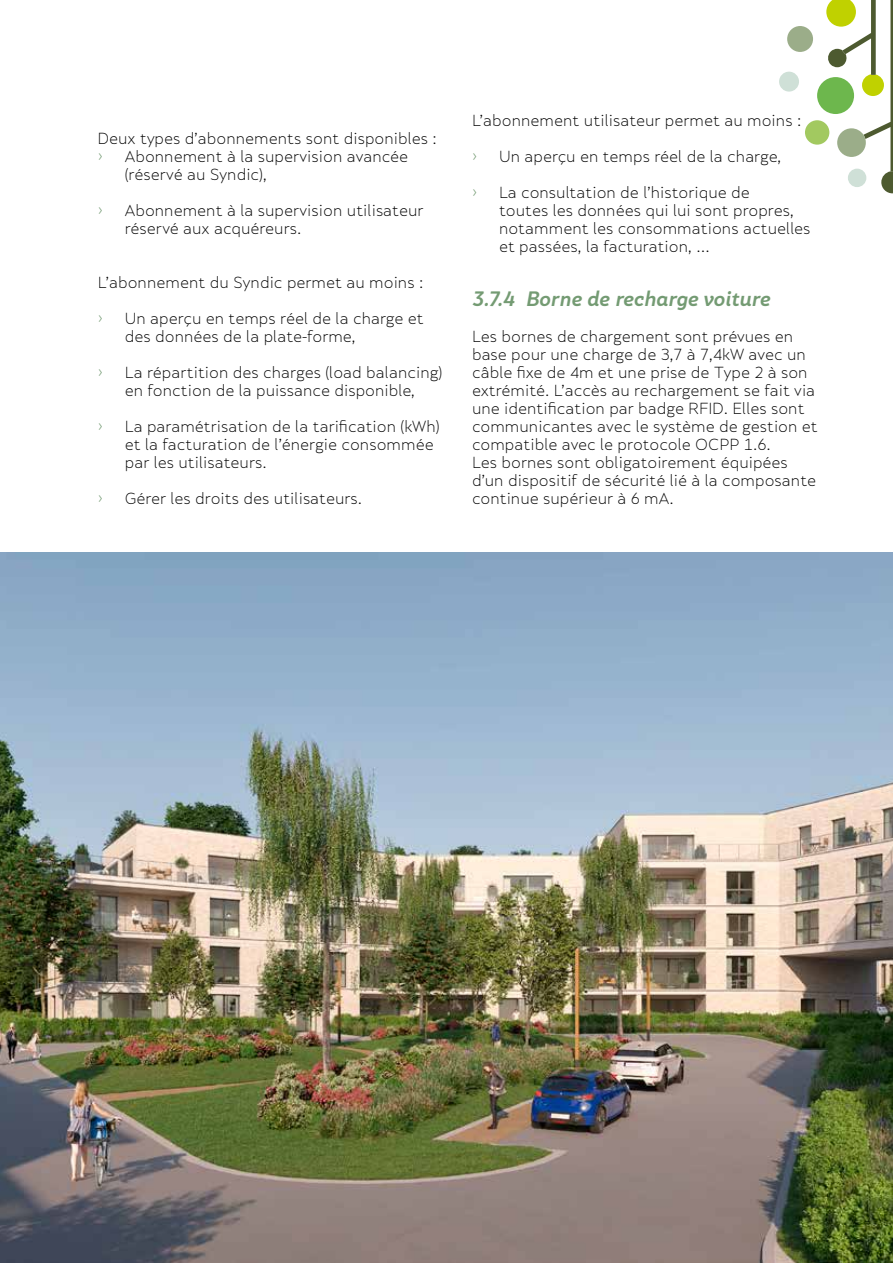
<style>
.page{position:relative;width:893px;height:1263px;background:#fff}
.page>*{position:absolute;margin:0;border:0;box-sizing:border-box;transform-origin:0 0}
.t1{font:italic 700 19.5px "Skola Sans";color:#749b73}
.t2{font:300 15px/18px "Skola Sans";color:#000}
.t3{font:300 15px "Skola Sans";color:#749b73}
</style>
<div class="page">
<div style="left:817px;top:77px;width:37px;height:37px;background:#6db74d;border-radius:50%"></div>
<div style="left:805px;top:120px;width:24px;height:25px;background:#a2c960;border-radius:50%"></div>
<div style="left:787px;top:26px;width:26px;height:26px;background:#9bad89;border-radius:50%"></div>
<div style="left:779px;top:72px;width:20px;height:20px;background:#cfe0d7;border-radius:50%"></div>
<svg style="left:826px;top:0;width:67px;height:193px"></svg>
<img style="left:0;top:553px;width:893px;height:710px">
<p class="t2" style="left:98px;top:129px;width:341px">Deux types d’abonnements sont disponibles :</p>
<p class="t3" style="left:98px;top:148px;width:7px">›</p>
<p class="t2" style="left:125px;top:147px;width:285px">Abonnement à la supervision avancée (réservé au Syndic),</p>
<p class="t3" style="left:98px;top:202px;width:7px">›</p>
<p class="t2" style="left:125px;top:201px;width:300px">Abonnement à la supervision utilisateur réservé aux acquéreurs.</p>
<p class="t2" style="left:98px;top:273px;width:327px">L’abonnement du Syndic permet au moins :</p>
<p class="t3" style="left:98px;top:310px;width:7px">›</p>
<p class="t2" style="left:125px;top:309px;width:301px">Un aperçu en temps réel de la charge et des données de la plate-forme,</p>
<p class="t3" style="left:98px;top:364px;width:7px">›</p>
<p class="t2" style="left:125px;top:363px;width:319px">La répartition des charges (load balancing) en fonction de la puissance disponible,</p>
<p class="t3" style="left:98px;top:418px;width:7px">›</p>
<p class="t2" style="left:125px;top:417px;width:316px">La paramétrisation de la tarification (kWh) et la facturation de l’énergie consommée par les utilisateurs.</p>
<p class="t3" style="left:98px;top:490px;width:7px">›</p>
<p class="t2" style="left:125px;top:489px;width:239px">Gérer les droits des utilisateurs.</p>
<p class="t2" style="left:472px;top:111px;width:331px">L’abonnement utilisateur permet au moins :</p>
<p class="t3" style="left:472px;top:148px;width:7px">›</p>
<p class="t2" style="left:499px;top:147px;width:284px">Un aperçu en temps réel de la charge,</p>
<p class="t3" style="left:472px;top:184px;width:7px">›</p>
<p class="t2" style="left:499px;top:183px;width:313px">La consultation de l’historique de<br>toutes les données qui lui sont propres, notamment les consommations actuelles et passées, la facturation, …</p>
<h1 class="t1" style="left:472px;top:287px;width:300px">3.7.4 Borne de recharge voiture</h1>
<p class="t2" style="left:472px;top:327px;width:347px">Les bornes de chargement sont prévues en base pour une charge de 3,7 à 7,4kW avec un câble fixe de 4m et une prise de Type 2 à son extrémité. L’accès au rechargement se fait via une identification par badge RFID. Elles sont communicantes avec le système de gestion et compatible avec le protocole OCPP 1.6.<br>Les bornes sont obligatoirement équipées d’un dispositif de sécurité lié à la composante continue supérieur à 6 mA.</p>
</div>
